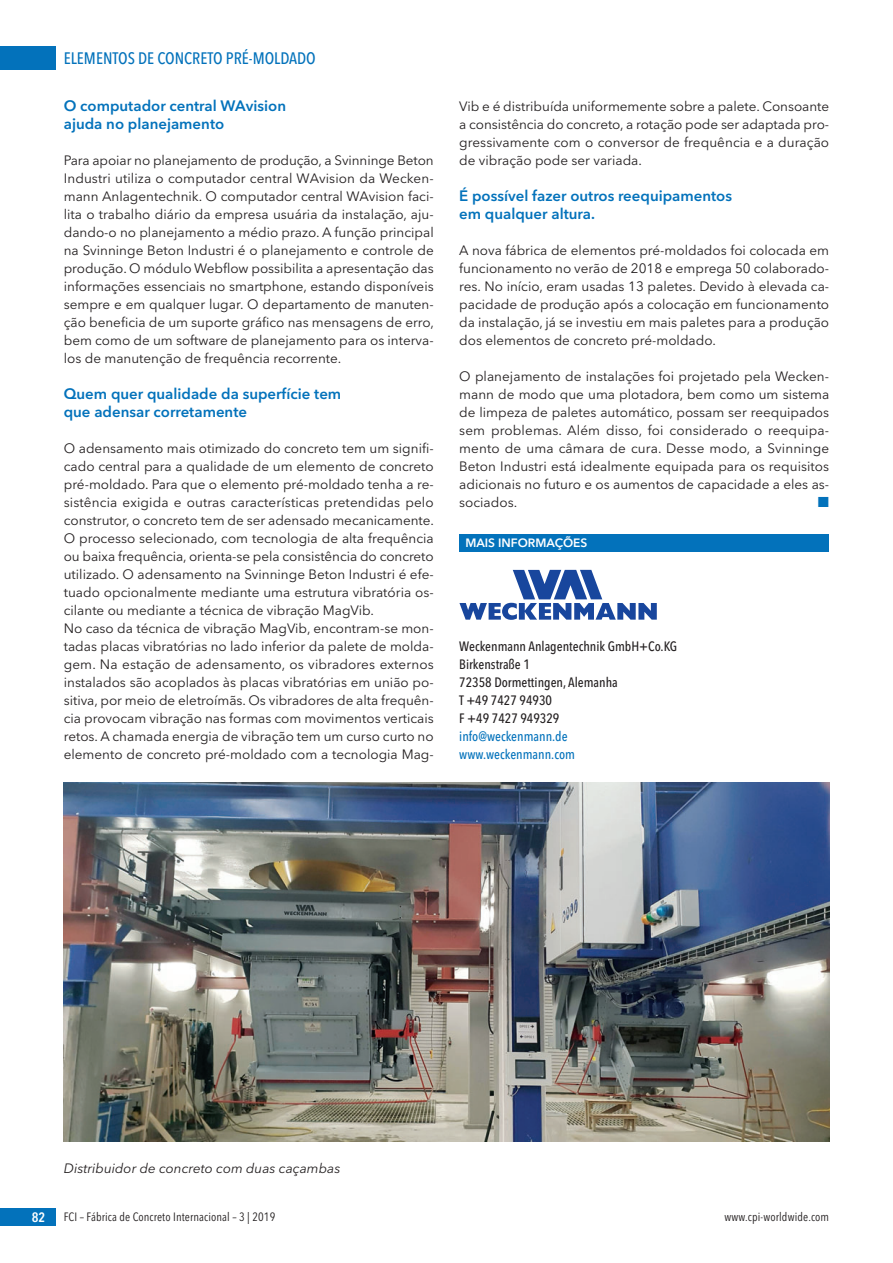
<style>
.page{position:relative;width:893px;height:1263px;background:#fff}
.page>*{position:absolute;margin:0;border:0;box-sizing:border-box;transform-origin:0 0}
.t1{font:500 16.5px "Avenir Next Condensed";color:#0372bb}
.t2{font:600 15px "Avenir Next";color:#0372bb}
.t3{font:13.5px/18px "Avenir Next";color:#231f20;text-align:justify}
.t4{font:500 13.5px "Avenir Next Condensed";color:#231f20}
.t5{font:italic 13.5px "Avenir Next";color:#231f20}
.t6{font:500 13.5px "Avenir Next Condensed";color:#0372bb}
.t7{font:600 13.5px "Avenir Next Condensed";color:#fff}
.t8{font:13.5px "European Pi Three";color:#0372bb}
.t9{font:12px "Avenir Next Condensed";letter-spacing:.01em;color:#231f20}
.t10{font:600 12px "Avenir Next";color:#fff}
</style>
<div class="page">
<div style="left:0;top:47px;width:55px;height:23px;background:#0372bb"></div>
<div style="left:0;top:1208px;width:55px;height:18px;background:#0372bb"></div>
<img style="left:64px;top:783px;width:765px;height:358px">
<div style="left:459px;top:534px;width:370px;height:17px;background:#0372bb"></div>
<svg style="left:459px;top:570px;width:198px;height:50px"></svg>
<p class="t1" style="left:64px;top:51px;width:254px">ELEMENTOS DE CONCRETO PRÉ-MOLDADO</p>
<p class="t2" style="left:64px;top:99px;width:224px">O computador central WAvision</p>
<p class="t2" style="left:64px;top:117px;width:162px">ajuda no planejamento</p>
<p class="t3" style="left:64px;top:152px;width:372px">Para apoiar no planejamento de produção, a Svinninge Beton Industri utiliza o computador central WAvision da Wecken&shy;mann Anlagentechnik. O computador central WAvision faci&shy;lita o trabalho diário da empresa usuária da instalação, aju&shy;dando-o no planejamento a médio prazo. A função principal na Svinninge Beton Industri é o planejamento e controle de produção. O módulo Webflow possibilita a apresentação das informações essenciais no smartphone, estando disponíveis sempre e em qualquer lugar. O departamento de manuten&shy;ção beneficia de um suporte gráfico nas mensagens de erro, bem como de um software de planejamento para os interva&shy;los de manutenção de frequência recorrente.</p>
<p class="t2" style="left:64px;top:387px;width:279px">Quem quer qualidade da superfície tem</p>
<p class="t2" style="left:64px;top:405px;width:185px">que adensar corretamente</p>
<p class="t3" style="left:64px;top:440px;width:372px">O adensamento mais otimizado do concreto tem um signifi&shy;cado central para a qualidade de um elemento de concreto pré-moldado. Para que o elemento pré-moldado tenha a re&shy;sistência exigida e outras características pretendidas pelo construtor, o concreto tem de ser adensado mecanicamente.<br>O processo selecionado, com tecnologia de alta frequência ou baixa frequência, orienta-se pela consistência do concreto utilizado. O adensamento na Svinninge Beton Industri é efe&shy;tuado opcionalmente mediante uma estrutura vibratória os&shy;cilante ou mediante a técnica de vibração MagVib.</p>
<p class="t3" style="left:64px;top:620px;width:371px">No caso da técnica de vibração MagVib, encontram-se mon&shy;tadas placas vibratórias no lado inferior da palete de molda&shy;gem. Na estação de adensamento, os vibradores externos instalados são acoplados às placas vibratórias em união po&shy;sitiva, por meio de eletroímãs. Os vibradores de alta frequên&shy;cia provocam vibração nas formas com movimentos verticais retos. A chamada energia de vibração tem um curso curto no elemento de concreto pré-moldado com a tecnologia Mag-</p>
<p class="t3" style="left:459px;top:98px;width:371px">Vib e é distribuída uniformemente sobre a palete. Consoante a consistência do concreto, a rotação pode ser adaptada pro&shy;gressivamente com o conversor de frequência e a duração de vibração pode ser variada.</p>
<p class="t2" style="left:459px;top:189px;width:274px">É possível fazer outros reequipamentos</p>
<p class="t2" style="left:459px;top:207px;width:137px">em qualquer altura.</p>
<p class="t3" style="left:459px;top:242px;width:371px">A nova fábrica de elementos pré-moldados foi colocada em funcionamento no verão de 2018 e emprega 50 colaborado&shy;res. No início, eram usadas 13 paletes. Devido à elevada ca&shy;pacidade de produção após a colocação em funcionamento da instalação, já se investiu em mais paletes para a produção dos elementos de concreto pré-moldado.</p>
<p class="t3" style="left:459px;top:368px;width:371px">O planejamento de instalações foi projetado pela Wecken&shy;mann de modo que uma plotadora, bem como um sistema de limpeza de paletes automático, possam ser reequipados sem problemas. Além disso, foi considerado o reequipa&shy;mento de uma câmara de cura. Desse modo, a Svinninge Beton Industri está idealmente equipada para os requisitos adicionais no futuro e os aumentos de capacidade a eles as&shy;sociados.</p>
<p class="t8" style="left:818px;top:494px;width:13px">-</p>
<p class="t10" style="left:465px;top:537px;width:124px">MAIS INFORMAÇÕES</p>
<p class="t4" style="left:459px;top:640px;width:220px">Weckenmann Anlagentechnik GmbH+Co.KG</p>
<p class="t4" style="left:459px;top:658px;width:72px">Birkenstraße 1</p>
<p class="t4" style="left:459px;top:676px;width:160px">72358 Dormettingen, Alemanha</p>
<p class="t4" style="left:459px;top:694px;width:94px">T +49 7427 94930</p>
<p class="t4" style="left:459px;top:712px;width:102px">F +49 7427 949329</p>
<p class="t6" style="left:459px;top:730px;width:110px">info@weckenmann.de</p>
<p class="t6" style="left:459px;top:748px;width:117px">www.weckenmann.com</p>
<p class="t5" style="left:64px;top:1162px;width:278px">Distribuidor de concreto com duas caçambas</p>
<p class="t7" style="left:32px;top:1209px;width:15px">82</p>
<p class="t9" style="left:64px;top:1211px;width:213px">FCI – Fábrica de Concreto Internacional – 3 | 2019</p>
<p class="t9" style="left:725px;top:1211px;width:106px">www.cpi-worldwide.com</p>
</div>
